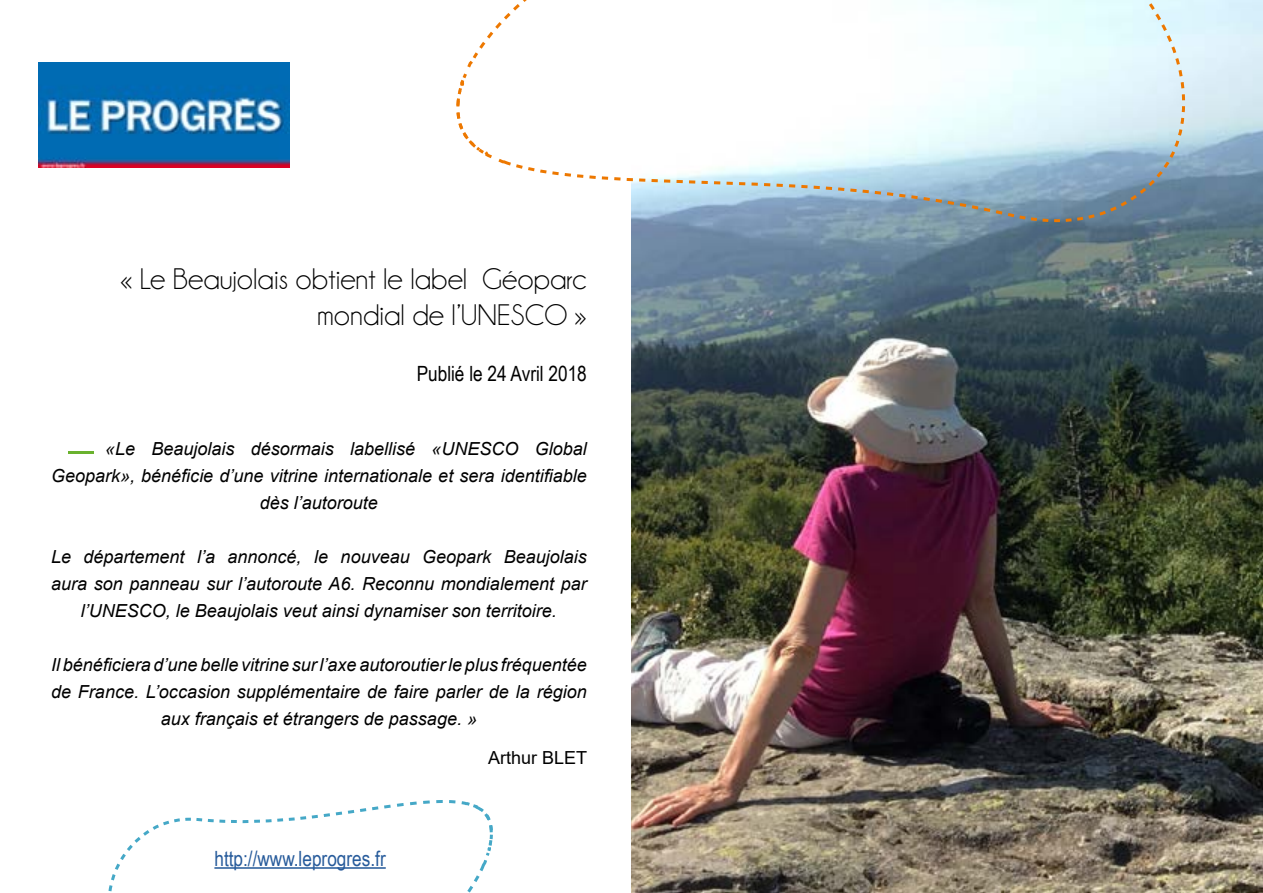
<style>
.page{position:relative;width:1263px;height:893px;background:#fff}
.page>*{position:absolute;margin:0;border:0;box-sizing:border-box;transform-origin:0 0}
.t1{font:30px/36px "Champagne&Limousines";color:#000;text-align:right}
.t2{font:21px "Arial Narrow";color:#275b9b}
.t3{font:21px "Arial Narrow";color:#000}
.t4{font:italic 18px/27px "Arial";color:#000;text-align:center}
.t5{font:18px "Arial";color:#000}
</style>
<div class="page">
<img style="left:631px;top:0;width:632px;height:893px">
<svg style="left:108px;top:800px;width:385px;height:93px"></svg>
<svg style="left:1016px;top:219px;width:170px;height:7px"></svg>
<svg style="left:463px;top:0;width:723px;height:219px"></svg>
<svg style="left:456px;top:76px;width:34px;height:83px"></svg>
<hr style="left:68px;top:452px;width:26px;height:2px;background:#6ab22e">
<img style="left:38px;top:62px;width:251px;height:105px">
<hr style="left:214px;top:867px;width:172px;height:2px;background:#275b9b">
<h1 class="t1" style="left:120px;top:262px;width:468px">« Le Beaujolais obtient le label Géoparc mondial de l’UNESCO »</h1>
<p class="t3" style="left:417px;top:358px;width:172px">Publié le 24 Avril 2018</p>
<p class="t4" style="left:105px;top:436px;width:483px">«Le Beaujolais désormais labellisé «UNESCO Global</p>
<p class="t4" style="left:51px;top:463px;width:537px">Geopark», bénéficie d’une vitrine internationale et sera identifiable</p>
<p class="t4" style="left:260px;top:490px;width:120px">dès l’autoroute</p>
<p class="t4" style="left:51px;top:544px;width:537px">Le département l’a annoncé, le nouveau Geopark Beaujolais aura son panneau sur l’autoroute A6. Reconnu mondialement par l’UNESCO, le Beaujolais veut ainsi dynamiser son territoire.</p>
<p class="t4" style="left:51px;top:652px;width:537px">Il bénéficiera d’une belle vitrine surl’axe autoroutierle plus fréquentée de France. L’occasion supplémentaire de faire parler de la région aux français et étrangers de passage. »</p>
<p class="t2" style="left:214px;top:843px;width:173px">http://www.leprogres.fr</p>
<p class="t5" style="left:488px;top:745px;width:101px">Arthur BLET</p>
</div>
